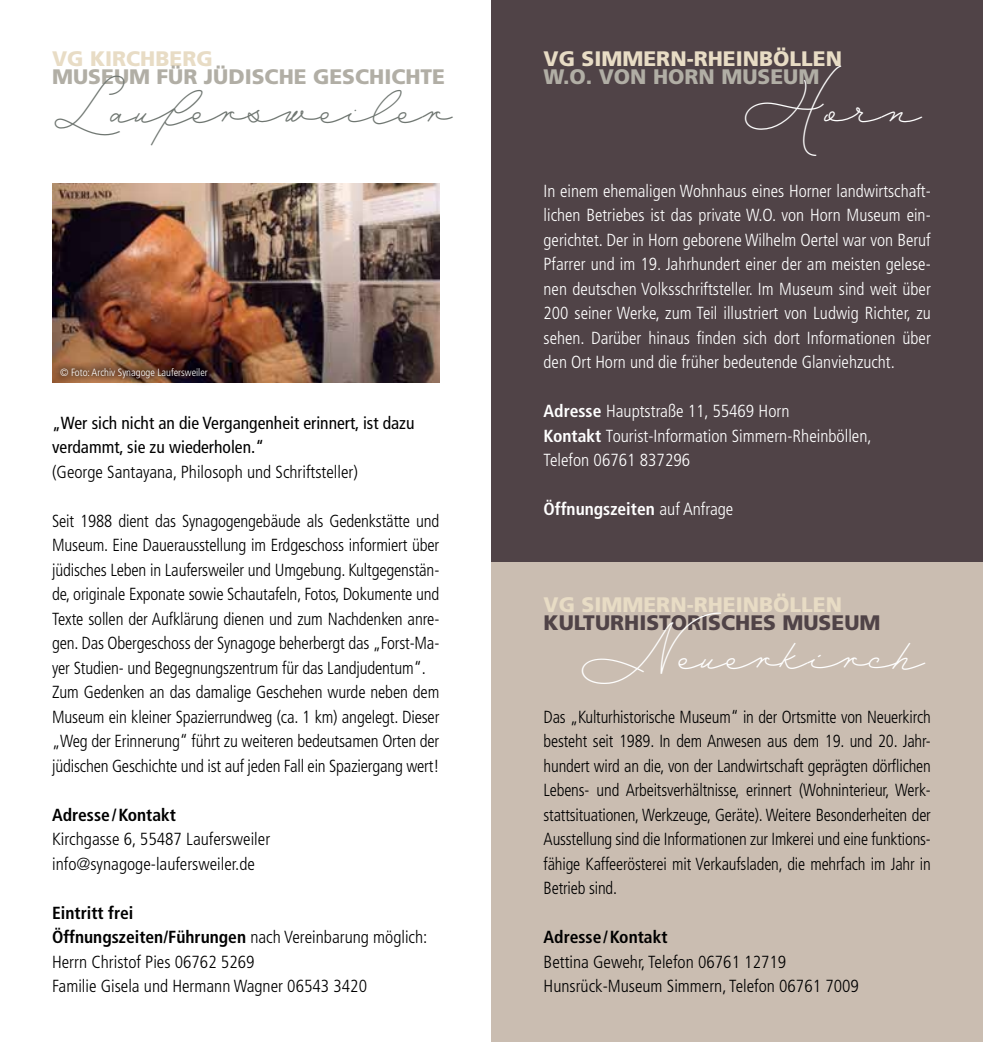
<style>
.page{position:relative;width:983px;height:1042px;background:#fff}
.page>*{position:absolute;margin:0;border:0;box-sizing:border-box;transform-origin:0 0}
.t1{font:47.77px "Mina";color:#fff}
.t2{font:47.77px "Mina";color:#6f7671}
.t3{font:900 21px "Frutiger";color:#e8dcc5}
.t4{font:900 21px "Frutiger";color:#b1aea5}
.t5{font:900 21px "Frutiger";color:#504347}
.t6{font:300 condensed 17.5px/24.5px "Frutiger";letter-spacing:-.01em;color:#000}
.t7{font:300 condensed 17.5px/24.5px "Frutiger";color:#fff;text-align:justify}
.t8{font:300 condensed 17.5px/24.5px "Frutiger";letter-spacing:-.01em;color:#000;text-align:justify;scale:.95 1}
.t9{font:condensed 17.5px/24.5px "Frutiger";color:#000}
.t10{font:700 condensed 17.5px "Frutiger";color:#000}
.t11{font:700 condensed 17.5px "Frutiger";color:#fff}
.t12{font:300 condensed 10.5px "Frutiger";color:#fff}
.s1{font-weight:700}
.s2{font-weight:300}
</style>
<div class="page">
<div style="left:491px;top:544px;width:491px;height:498px;background:#cabdb1"></div>
<img style="left:52px;top:184px;width:387px;height:198px">
<div style="left:52px;top:359px;width:164px;height:27px;background:#000;opacity:.75"></div>
<div style="left:491px;top:0;width:491px;height:562px;background:#504347"></div>
<p class="t3" style="left:52px;top:46px;width:162px">VG KIRCHBERG</p>
<p class="t4" style="left:52px;top:64px;width:394px">MUSEUM FÜR JÜDISCHE GESCHICHTE</p>
<h1 class="t2" style="left:52px;top:77px;width:402px">Laufersweiler</h1>
<p class="t12" style="left:60px;top:366px;width:149px">© Foto: Archiv Synagoge Laufersweiler</p>
<p class="t9" style="left:52px;top:410px;width:364px">„Wer sich nicht an die Vergangenheit erinnert, ist dazu verdammt, sie zu wiederholen.“</p>
<p class="t6" style="left:52px;top:460px;width:307px">(George Santayana, Philosoph und Schriftsteller)</p>
<p class="t6" style="left:52px;top:509px;width:388px">Seit 1988 dient das Synagogengebäude als Gedenkstätte und Museum. Eine Dauerausstellung im Erdgeschoss informiert über jüdisches Leben in Laufersweiler und Umgebung. Kultgegenstän&shy;de, originale Exponate sowie Schautafeln, Fotos, Dokumente und Texte sollen der Aufklärung dienen und zum Nachdenken anre&shy;gen. Das Obergeschoss der Synagoge beherbergt das „Forst-Ma&shy;yer Studien- und Begegnungszentrum für das Landjudentum“.<br>Zum Gedenken an das damalige Geschehen wurde neben dem Museum ein kleiner Spazierrundweg (ca. 1 km) angelegt. Dieser „Weg der Erinnerung“ führt zu weiteren bedeutsamen Orten der jüdischen Geschichte und ist auf jeden Fall ein Spaziergang wert!</p>
<p class="t10" style="left:52px;top:804px;width:125px">Adresse/Kontakt</p>
<p class="t6" style="left:52px;top:827px;width:219px">Kirchgasse 6, 55487 Laufersweiler info@synagoge-laufersweiler.de</p>
<p class="t6" style="left:52px;top:901px;width:377px"><span class="s1">Eintritt frei<br>Öffnungszeiten/Führungen</span> nach Vereinbarung möglich:<br>Herrn Christof Pies 06762 5269<br>Familie Gisela und Hermann Wagner 06543 3420</p>
<p class="t3" style="left:543px;top:46px;width:300px">VG SIMMERN-RHEINBÖLLEN</p>
<p class="t4" style="left:543px;top:64px;width:277px">W.O. VON HORN MUSEUM</p>
<h1 class="t1" style="left:741px;top:77px;width:182px">Horn</h1>
<p class="t7" style="left:543px;top:179px;width:388px">In einem ehemaligen Wohnhaus eines Horner landwirtschaft&shy;lichen Betriebes ist das private W.O. von Horn Museum ein&shy;gerichtet. Der in Horn geborene Wilhelm Oertel war von Beruf Pfarrer und im 19. Jahrhundert einer der am meisten gelese&shy;nen deutschen Volksschriftsteller. Im Museum sind weit über 200 seiner Werke, zum Teil illustriert von Ludwig Richter, zu sehen. Darüber hinaus finden sich dort Informationen über den Ort Horn und die früher bedeutende Glanviehzucht.</p>
<p class="t7" style="left:543px;top:399px;width:329px;text-align:left"><span class="s1">Adresse</span> Hauptstraße 11, 55469 Horn<br><span class="s1">Kontakt</span> Tourist-Information Simmern-Rheinböllen,<br>Telefon 06761 837296</p>
<p class="t11" style="left:543px;top:499px;width:191px">Öffnungszeiten <span class="s2">auf Anfrage</span></p>
<p class="t3" style="left:543px;top:592px;width:300px">VG SIMMERN-RHEINBÖLLEN</p>
<p class="t5" style="left:543px;top:609px;width:338px">KULTURHISTORISCHES MUSEUM</p>
<h1 class="t1" style="left:581px;top:623px;width:345px">Neuerkirch</h1>
<p class="t8" style="left:543px;top:705px;width:409px">Das „Kulturhistorische Museum“ in der Ortsmitte von Neuerkirch besteht seit 1989. In dem Anwesen aus dem 19. und 20. Jahr&shy;hundert wird an die, von der Landwirtschaft geprägten dörflichen Lebens- und Arbeitsverhältnisse, erinnert (Wohninterieur, Werk&shy;stattsituationen, Werkzeuge, Geräte). Weitere Besonderheiten der Ausstellung sind die Informationen zur Imkerei und eine funktions&shy;fähige Kaffeerösterei mit Verkaufsladen, die mehrfach im Jahr in Betrieb sind.</p>
<p class="t10" style="left:543px;top:927px;width:125px">Adresse/Kontakt</p>
<p class="t6" style="left:543px;top:950px;width:317px">Bettina Gewehr, Telefon 06761 12719<br>Hunsrück-Museum Simmern, Telefon 06761 7009</p>
</div>
